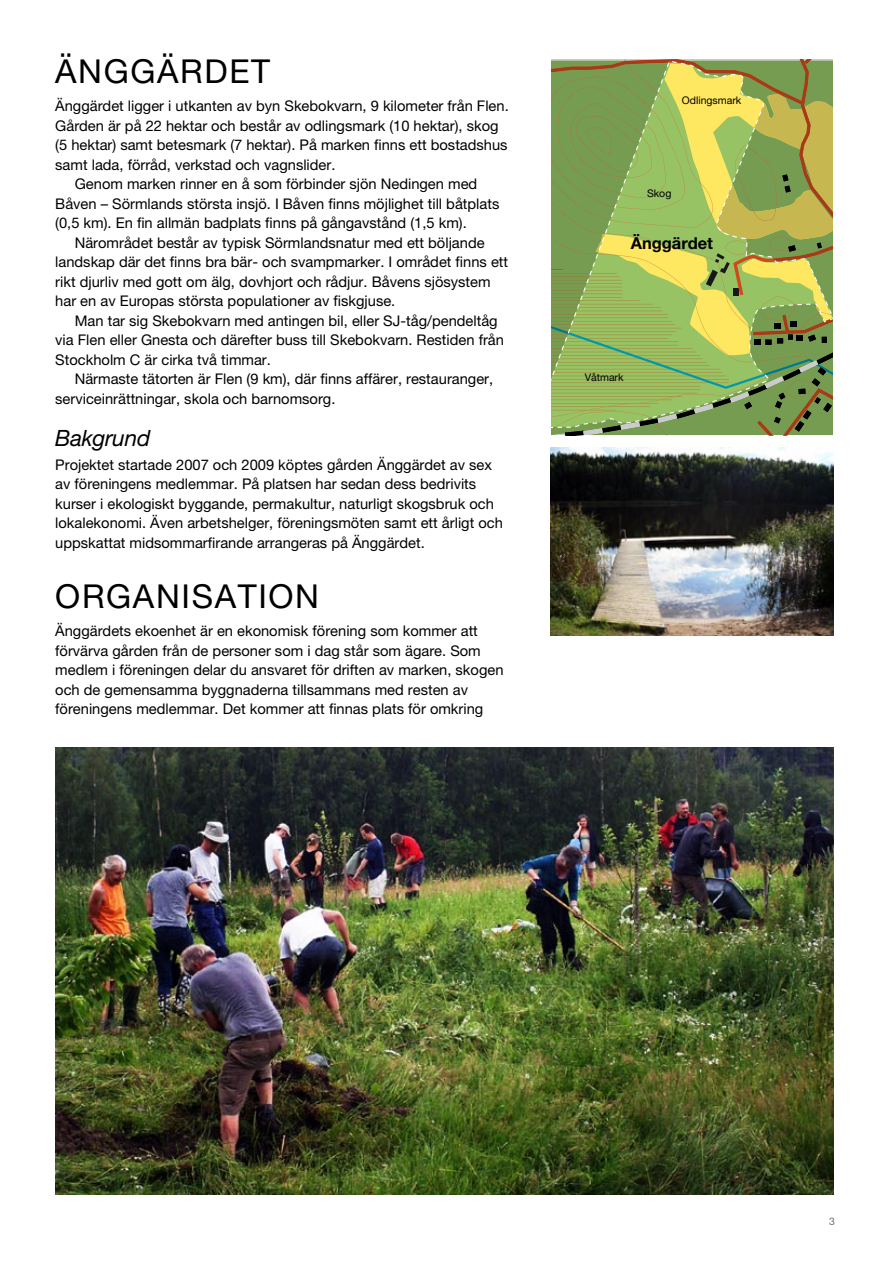
<style>
.page{position:relative;width:893px;height:1263px;background:#fff}
.page>*{position:absolute;margin:0;border:0;box-sizing:border-box;transform-origin:0 0}
.t1{font:33px "Helvetica Neue LT Pro";letter-spacing:.05em;color:#000}
.t2{font:italic 22.5px "Helvetica Neue LT Pro";letter-spacing:-.01em;color:#000}
.t3{font:700 16.5px "Helvetica Neue LT Pro";color:#000}
.t4{font:14.7px/19.5px "Helvetica Neue LT Pro";color:#000}
.t5{font:10.5px "Helvetica Neue LT Pro";color:#000}
.t6{font:10.5px "Helvetica Neue LT Pro";color:#707173}
</style>
<div class="page">
<svg style="left:551px;top:60px;width:282px;height:375px;background:#7b9256"></svg>
<svg style="left:551px;top:61px;width:282px;height:367px;background:#9baf58"></svg>
<img style="left:551px;top:448px;width:282px;height:188px">
<img style="left:55px;top:747px;width:778px;height:448px">
<h1 class="t1" style="left:55px;top:52px;width:126px">Änggärde</h1>
<h1 class="t1" style="left:251px;top:52px;width:20px">t</h1>
<p class="t4" style="left:55px;top:96px;width:455px">Änggärdet ligger i utkanten av byn Skebokvarn, 9 kilometer från Flen.</p>
<p class="t4" style="left:55px;top:115px;width:445px">Gården är på 22 hektar och består av odlingsmark (10 hektar), skog</p>
<p class="t4" style="left:55px;top:135px;width:454px">(5 hektar) samt betesmark (7 hektar). På marken finns ett bostadshus</p>
<p class="t4" style="left:55px;top:154px;width:282px">samt lada, förråd, verkstad och vagnslider.</p>
<p class="t4" style="left:75px;top:174px;width:404px">Genom marken rinner en å som förbinder sjön Nedingen med</p>
<p class="t4" style="left:55px;top:193px;width:446px">Båven – Sörmlands största insjö. I Båven finns möjlighet till båtplats</p>
<p class="t4" style="left:55px;top:213px;width:413px">(0,5 km). En fin allmän badplats finns på gångavstånd (1,5 km).</p>
<p class="t4" style="left:75px;top:232px;width:411px">Närområdet består av typisk Sörmlandsnatur med ett böljande</p>
<p class="t4" style="left:55px;top:252px;width:454px">landskap där det finns bra bär- och svampmarker. I området finns ett</p>
<p class="t4" style="left:55px;top:271px;width:437px">rikt djurliv med gott om älg, dovhjort och rådjur. Båvens sjösystem</p>
<p class="t4" style="left:55px;top:291px;width:342px">har en av Europas största populationer av fiskgjuse.</p>
<p class="t4" style="left:75px;top:310px;width:424px">Man tar sig Skebokvarn med antingen bil, eller SJ-tåg/pendeltåg</p>
<p class="t4" style="left:55px;top:330px;width:450px">via Flen eller Gnesta och därefter buss till Skebokvarn. Restiden från</p>
<p class="t4" style="left:55px;top:350px;width:217px">Stockholm C är cirka två timmar.</p>
<p class="t4" style="left:75px;top:369px;width:420px">Närmaste tätorten är Flen (9 km), där finns affärer, restauranger,</p>
<p class="t4" style="left:55px;top:389px;width:282px">serviceinrättningar, skola och barnomsorg.</p>
<h2 class="t2" style="left:55px;top:425px;width:97px">Bakgrund</h2>
<p class="t4" style="left:55px;top:455px;width:449px">Projektet startade 2007 och 2009 köptes gården Änggärdet av sex av föreningens medlemmar. På platsen har sedan dess bedrivits kurser i ekologiskt byggande, permakultur, naturligt skogsbruk och lokalekonomi. Även arbetshelger, föreningsmöten samt ett årligt och uppskattat midsommarfirande arrangeras på Änggärdet.</p>
<h1 class="t1" style="left:55px;top:577px;width:265px">Organisatio n</h1>
<p class="t4" style="left:55px;top:621px;width:450px">Änggärdets ekoenhet är en ekonomisk förening som kommer att förvärva gården från de personer som i dag står som ägare. Som medlem i föreningen delar du ansvaret för driften av marken, skogen och de gemensamma byggnaderna tillsammans med resten av föreningens medlemmar. Det kommer att finnas plats för omkring</p>
<p class="t5" style="left:682px;top:94px;width:61px">Odlingsmark</p>
<p class="t5" style="left:647px;top:187px;width:26px">Skog</p>
<p class="t3" style="left:631px;top:233px;width:84px">Änggärdet</p>
<p class="t5" style="left:585px;top:371px;width:40px">Våtmark</p>
<p class="t6" style="left:829px;top:1215px;width:7px">3</p>
</div>
